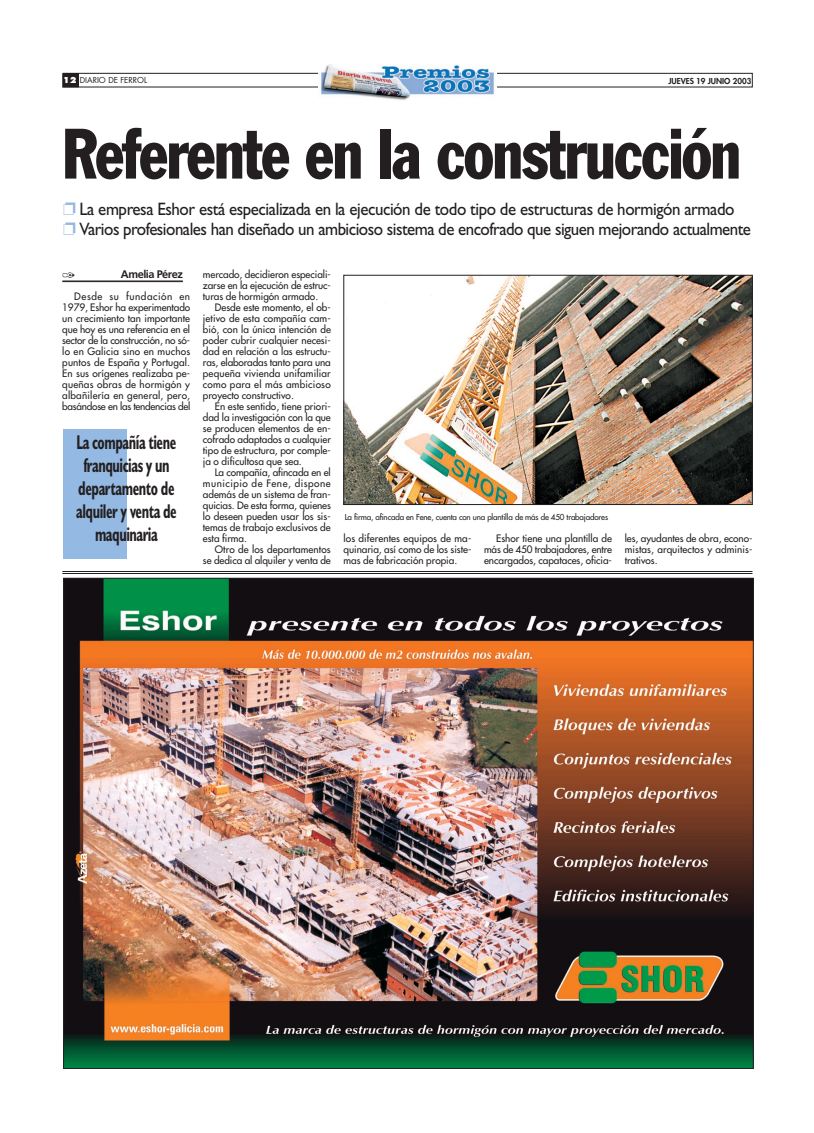
<style>
.page{position:relative;width:814px;height:1133px;background:#fff}
.page>*{position:absolute;margin:0;border:0;box-sizing:border-box;transform-origin:0 0}
.t1{font:condensed 70px "Franklin Gothic";letter-spacing:-.025em;color:#231f20;scale:.89 1}
.t2{font:700 condensed 20px/23px "Gill Sans";letter-spacing:-.03em;color:#231f20;text-align:center;scale:.7 1}
.t3{font:18px/20px "Gill Sans";letter-spacing:-.03em;color:#231f20;scale:.94 1}
.t4{font:700 11px "Frutiger";letter-spacing:-.045em;color:#231f20}
.t5{font:10px/11px "Futura";color:#231f20;text-align:justify}
.t6{font:8px "Futura";letter-spacing:-.02em;color:#231f20}
.t7{font:800 8px "Futura";color:#231f20}
.t8{font:8px "Futura";color:#231f20}
.s1{font-weight:800;color:#fff}
.s2{color:#94b9e2}
</style>
<div class="page">
<hr style="left:62px;top:281px;width:121px;height:1px;background:#231f20">
<hr style="left:62px;top:571px;width:690px;height:1px;background:#231f20">
<hr style="left:62px;top:573px;width:690px;height:1px;background:#231f20">
<img style="left:346px;top:277px;width:405px;height:226px">
<div style="left:344px;top:275px;width:409px;height:230px;border:1px solid #231f20"></div>
<div style="left:63px;top:429px;width:64px;height:129px;background:#94b9e2"></div>
<div style="left:63px;top:73px;width:690px;height:14px;border:1px solid #231f20"></div>
<div style="left:63px;top:74px;width:15px;height:13px;background:#231f20"></div>
<img style="left:319px;top:65px;width:178px;height:35px">
<img style="left:65px;top:580px;width:687px;height:487px">
<p class="t8" style="left:63px;top:76px;width:85px"><span class="s1">12</span> DIARIO DE FERROL</p>
<p class="t7" style="left:668px;top:77px;width:84px">JUEVES 19 JUNIO 2003</p>
<h1 class="t1" style="left:62px;top:129px;width:764px">Referente en la construcción</h1>
<h3 class="t3" style="left:63px;top:201px;width:733px"><span class="s2">❐</span> La empresa Eshor está especializada en la ejecución de todo tipo de estructuras de hormigón armado <span class="s2">❐</span> Varios profesionales han diseñado un ambicioso sistema de encofrado que siguen mejorando actualmente</h3>
<p class="t4" style="left:121px;top:270px;width:63px">Amelia Pérez</p>
<p class="t5" style="left:62px;top:292px;width:129px;text-indent:12px">Desde su fundación en 1979, Eshor ha experimentado un crecimiento tan importante que hoy es una referencia en el sector de la construcción, no só&shy;lo en Galicia sino en muchos puntos de España y Portugal.<br>En sus orígenes realizaba pe&shy;queñas obras de hormigón y albañilería en general, pero, basándose en las tendencias del</p>
<h2 class="t2" style="left:76px;top:433px;width:145px">La compañía tiene franquicias y un departamento de alquiler y venta de maquinaria</h2>
<p class="t5" style="left:203px;top:270px;width:129px">mercado, decidieron especiali&shy;zarse en la ejecución de estruc&shy;turas de hormigón armado.</p>
<p class="t5" style="left:203px;top:303px;width:129px;text-indent:12px">Desde este momento, el ob&shy;jetivo de esta compañía cam&shy;bió, con la única intención de poder cubrir cualquier necesi&shy;dad en relación a las estructu&shy;ras, elaboradas tanto para una pequeña vivienda unifamiliar como para el más ambicioso proyecto constructivo.</p>
<p class="t5" style="left:203px;top:402px;width:129px;text-indent:12px">En este sentido, tiene priori&shy;dad la investigación con la que se producen elementos de en&shy;cofrado adaptados a cualquier tipo de estructura, por comple&shy;ja o dificultosa que sea.</p>
<p class="t5" style="left:203px;top:468px;width:129px;text-indent:12px">La compañía, afincada en el municipio de Fene, dispone además de un sistema de fran&shy;quicias. De esta forma, quienes lo deseen pueden usar los sis&shy;temas de trabajo exclusivos de esta firma.</p>
<p class="t5" style="left:203px;top:545px;width:129px;text-align:right">Otro de los departamentos<br>se dedica al alquiler y venta de</p>
<p class="t5" style="left:344px;top:534px;width:129px">los diferentes equipos de ma&shy;quinaria, así como de los siste&shy;mas de fabricación propia.</p>
<p class="t5" style="left:484px;top:534px;width:129px;text-indent:12px">Eshor tiene una plantilla de más de 450 trabajadores, entre encargados, capataces, oficia-</p>
<p class="t5" style="left:625px;top:534px;width:129px">les, ayudantes de obra, econo&shy;mistas, arquitectos y adminis&shy;trativos.</p>
<p class="t6" style="left:345px;top:513px;width:265px">La firma, afincada en Fene, cuenta con una plantilla de más de 450 trabajadores</p>
</div>
